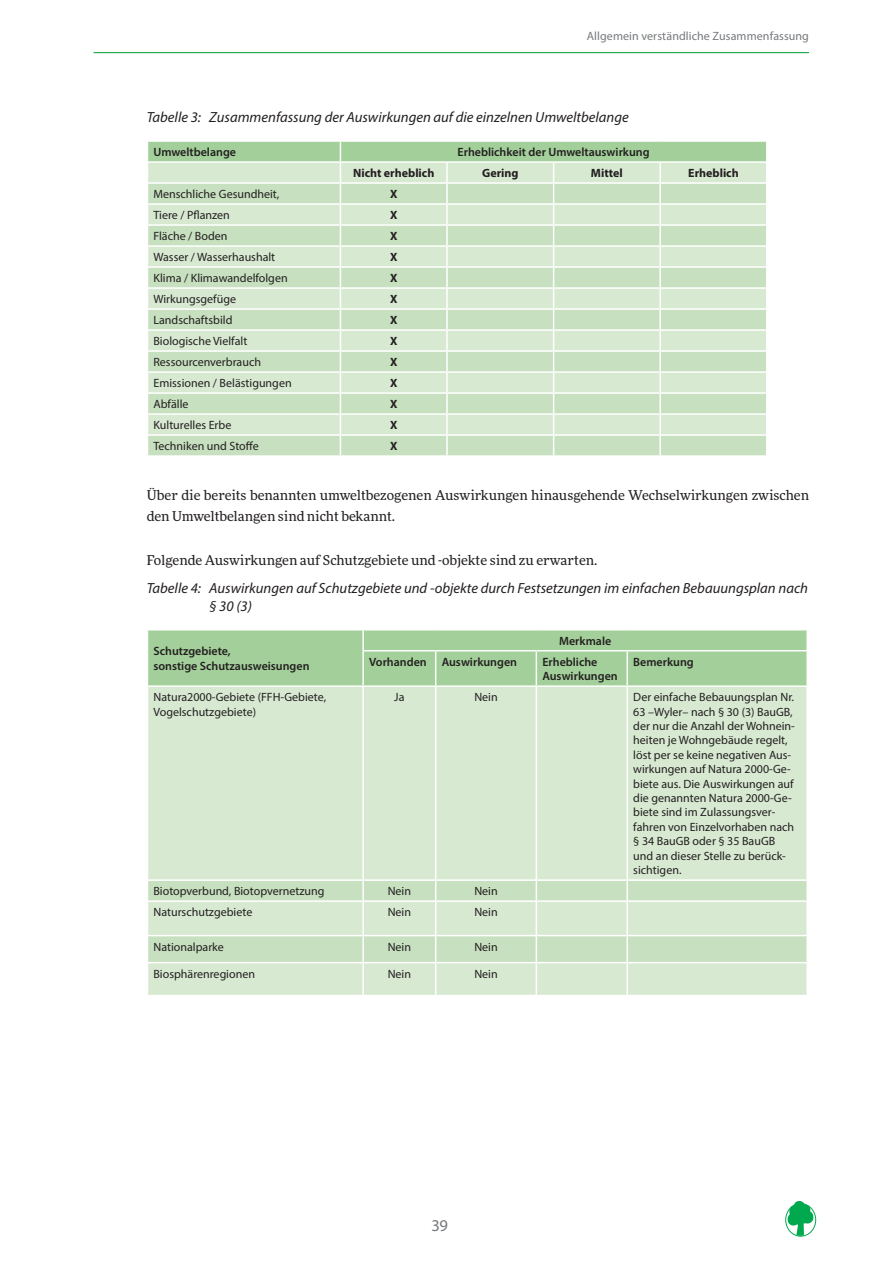
<style>
.page{position:relative;width:893px;height:1263px;background:#fff}
.page>*{position:absolute;margin:0;border:0;box-sizing:border-box;transform-origin:0 0}
.t1{font:16.5px "Myriad Pro";color:#76787b}
.t2{font:italic 14.7px/17.7px "Myriad Pro";color:#231f20}
.Fließtext{font:13.5px/21.6px "More Pro";color:#231f20}
.Tabellentext{font:12px/14.4px "Myriad Pro";color:#231f20}
.Tabellentext-2{font:600 12px/14.4px "Myriad Pro";color:#231f20}
.Tabellentext-3{font:700 12px "Myriad Pro";color:#231f20}
.t3{font:12px "Myriad Pro";letter-spacing:.005em;color:#76787b}
</style>
<div class="page">
<hr style="left:94px;top:52px;width:715px;height:1px;background:#009c33">
<svg style="left:788px;top:1201px;width:25px;height:35px"></svg>
<div style="left:785px;top:1203px;width:31px;height:33px;border:1px solid #00a84e;border-radius:50%"></div>
<svg style="left:147px;top:141px;width:620px;height:314px;background:#d0e5c9"></svg>
<hr style="left:147px;top:161px;width:193px;height:2px;background:#fff">
<hr style="left:340px;top:161px;width:107px;height:2px;background:#fff">
<hr style="left:447px;top:161px;width:107px;height:2px;background:#fff">
<hr style="left:554px;top:161px;width:106px;height:2px;background:#fff">
<hr style="left:660px;top:161px;width:107px;height:2px;background:#fff">
<div style="left:148px;top:687px;width:658px;height:308px;background:#d8e9d2"></div>
<svg style="left:148px;top:881px;width:658px;height:81px;background:#cee4c7"></svg>
<hr style="left:362px;top:687px;width:2px;height:192px;background:#fff">
<hr style="left:435px;top:687px;width:1px;height:192px;background:#fff">
<hr style="left:536px;top:687px;width:1px;height:192px;background:#fff">
<hr style="left:626px;top:687px;width:2px;height:192px;background:#fff">
<hr style="left:147px;top:879px;width:216px;height:2px;background:#fff">
<hr style="left:363px;top:879px;width:73px;height:2px;background:#fff">
<svg style="left:362px;top:881px;width:2px;height:19px"></svg>
<hr style="left:436px;top:879px;width:100px;height:2px;background:#fff">
<svg style="left:435px;top:881px;width:1px;height:19px"></svg>
<hr style="left:536px;top:879px;width:91px;height:2px;background:#fff">
<svg style="left:536px;top:881px;width:1px;height:19px"></svg>
<hr style="left:627px;top:879px;width:181px;height:2px;background:#fff">
<svg style="left:626px;top:881px;width:2px;height:19px"></svg>
<svg style="left:806px;top:881px;width:1px;height:19px"></svg>
<hr style="left:147px;top:900px;width:216px;height:2px;background:#fff">
<hr style="left:363px;top:900px;width:73px;height:2px;background:#fff">
<hr style="left:362px;top:902px;width:2px;height:33px;background:#fff">
<hr style="left:436px;top:900px;width:100px;height:2px;background:#fff">
<hr style="left:435px;top:902px;width:1px;height:33px;background:#fff">
<hr style="left:536px;top:900px;width:91px;height:2px;background:#fff">
<hr style="left:536px;top:902px;width:1px;height:33px;background:#fff">
<hr style="left:627px;top:900px;width:181px;height:2px;background:#fff">
<hr style="left:626px;top:902px;width:2px;height:33px;background:#fff">
<hr style="left:147px;top:935px;width:216px;height:1px;background:#fff">
<hr style="left:363px;top:935px;width:73px;height:1px;background:#fff">
<hr style="left:362px;top:936px;width:2px;height:26px;background:#fff">
<hr style="left:436px;top:935px;width:100px;height:1px;background:#fff">
<svg style="left:435px;top:936px;width:1px;height:26px"></svg>
<hr style="left:536px;top:935px;width:91px;height:1px;background:#fff">
<svg style="left:536px;top:936px;width:1px;height:26px"></svg>
<hr style="left:627px;top:935px;width:181px;height:1px;background:#fff">
<hr style="left:626px;top:936px;width:2px;height:26px;background:#fff">
<hr style="left:147px;top:962px;width:216px;height:1px;background:#fff">
<hr style="left:363px;top:962px;width:73px;height:1px;background:#fff">
<hr style="left:362px;top:963px;width:2px;height:32px;background:#fff">
<hr style="left:436px;top:962px;width:100px;height:1px;background:#fff">
<hr style="left:435px;top:963px;width:1px;height:32px;background:#fff">
<hr style="left:536px;top:962px;width:91px;height:1px;background:#fff">
<hr style="left:536px;top:963px;width:1px;height:32px;background:#fff">
<hr style="left:627px;top:962px;width:181px;height:1px;background:#fff">
<hr style="left:626px;top:963px;width:2px;height:32px;background:#fff">
<div style="left:147px;top:630px;width:659px;height:55px;background:#a3cf9a"></div>
<hr style="left:362px;top:630px;width:2px;height:20px;background:#fff">
<hr style="left:147px;top:651px;width:1px;height:34px;background:#fff">
<hr style="left:362px;top:650px;width:74px;height:1px;background:#fff">
<hr style="left:362px;top:651px;width:2px;height:34px;background:#fff">
<hr style="left:436px;top:650px;width:100px;height:1px;background:#fff">
<hr style="left:435px;top:651px;width:1px;height:34px;background:#fff">
<hr style="left:536px;top:650px;width:91px;height:1px;background:#fff">
<hr style="left:536px;top:651px;width:1px;height:34px;background:#fff">
<hr style="left:627px;top:650px;width:181px;height:1px;background:#fff">
<hr style="left:626px;top:651px;width:2px;height:34px;background:#fff">
<p class="t3" style="left:587px;top:28px;width:224px">Allgemein verständliche Zusammenfassung</p>
<p class="t2" style="left:147px;top:108px;width:484px">Tabelle 3: Zusammenfassung der Auswirkungen auf die einzelnen Umweltbelange</p>
<p class="Tabellentext-2" style="left:153px;top:144px;width:84px">Umweltbelange</p>
<p class="Tabellentext-2" style="left:458px;top:144px;width:194px">Erheblichkeit der Umweltauswirkung</p>
<p class="Tabellentext-3" style="left:353px;top:165px;width:83px">Nicht erheblich</p>
<p class="Tabellentext-3" style="left:482px;top:165px;width:38px">Gering</p>
<p class="Tabellentext-3" style="left:591px;top:165px;width:33px">Mittel</p>
<p class="Tabellentext-3" style="left:688px;top:165px;width:52px">Erheblich</p>
<p class="Tabellentext" style="left:153px;top:187px;width:127px">Menschliche Gesundheit,</p>
<p class="Tabellentext-3" style="left:390px;top:186px;width:9px">X</p>
<p class="Tabellentext" style="left:153px;top:208px;width:78px">Tiere / Pflanzen</p>
<p class="Tabellentext-3" style="left:390px;top:207px;width:9px">X</p>
<p class="Tabellentext" style="left:153px;top:229px;width:76px">Fläche / Boden</p>
<p class="Tabellentext-3" style="left:390px;top:228px;width:9px">X</p>
<p class="Tabellentext" style="left:153px;top:250px;width:123px">Wasser / Wasserhaushalt</p>
<p class="Tabellentext-3" style="left:390px;top:249px;width:9px">X</p>
<p class="Tabellentext" style="left:153px;top:271px;width:136px">Klima / Klimawandelfolgen</p>
<p class="Tabellentext-3" style="left:390px;top:270px;width:9px">X</p>
<p class="Tabellentext" style="left:153px;top:292px;width:84px">Wirkungsgefüge</p>
<p class="Tabellentext-3" style="left:390px;top:291px;width:9px">X</p>
<p class="Tabellentext" style="left:153px;top:313px;width:81px">Landschaftsbild</p>
<p class="Tabellentext-3" style="left:390px;top:312px;width:9px">X</p>
<p class="Tabellentext" style="left:153px;top:334px;width:95px">Biologische Vielfalt</p>
<p class="Tabellentext-3" style="left:390px;top:333px;width:9px">X</p>
<p class="Tabellentext" style="left:153px;top:355px;width:109px">Ressourcenverbrauch</p>
<p class="Tabellentext-3" style="left:390px;top:354px;width:9px">X</p>
<p class="Tabellentext" style="left:153px;top:376px;width:140px">Emissionen / Belästigungen</p>
<p class="Tabellentext-3" style="left:390px;top:375px;width:9px">X</p>
<p class="Tabellentext" style="left:153px;top:397px;width:37px">Abfälle</p>
<p class="Tabellentext-3" style="left:390px;top:396px;width:9px">X</p>
<p class="Tabellentext" style="left:153px;top:418px;width:79px">Kulturelles Erbe</p>
<p class="Tabellentext-3" style="left:390px;top:417px;width:9px">X</p>
<p class="Tabellentext" style="left:153px;top:439px;width:107px">Techniken und Stoffe</p>
<p class="Tabellentext-3" style="left:390px;top:438px;width:9px">X</p>
<p class="Fließtext" style="left:147px;top:483px;width:664px">Über die bereits benannten umweltbezogenen Auswirkungen hinausgehende Wechselwirkungen zwischen den Umweltbelangen sind nicht bekannt.</p>
<p class="Fließtext" style="left:147px;top:548px;width:452px">Folgende Auswirkungen auf Schutzgebiete und -objekte sind zu erwarten.</p>
<p class="t2" style="left:209px;top:579px;width:600px;text-indent:-63px">Tabelle 4: Auswirkungen auf Schutzgebiete und -objekte durch Festsetzungen im einfachen Bebauungsplan nach § 30 (3)</p>
<p class="Tabellentext-2" style="left:153px;top:644px;width:158px">Schutzgebiete,<br>sonstige Schutzausweisungen</p>
<p class="Tabellentext-2" style="left:559px;top:633px;width:54px">Merkmale</p>
<p class="Tabellentext-2" style="left:369px;top:654px;width:59px">Vorhanden</p>
<p class="Tabellentext-2" style="left:442px;top:654px;width:77px">Auswirkungen</p>
<p class="Tabellentext-2" style="left:542px;top:654px;width:77px">Erhebliche<br>Auswirkungen</p>
<p class="Tabellentext-2" style="left:633px;top:654px;width:62px">Bemerkung</p>
<p class="Tabellentext" style="left:153px;top:690px;width:174px">Natura2000-Gebiete (FFH-Gebiete,<br>Vogelschutzgebiete)</p>
<p class="Tabellentext" style="left:394px;top:690px;width:12px">Ja</p>
<p class="Tabellentext" style="left:474px;top:690px;width:25px">Nein</p>
<p class="Tabellentext" style="left:633px;top:690px;width:163px">Der einfache Bebauungsplan Nr.<br>63 –Wyler– nach § 30 (3) BauGB, der nur die Anzahl der Wohnein&shy;heiten je Wohngebäude regelt, löst per se keine negativen Aus&shy;wirkungen auf Natura 2000-Ge&shy;biete aus. Die Auswirkungen auf die genannten Natura 2000-Ge&shy;biete sind im Zulassungsver&shy;fahren von Einzelvorhaben nach § 34 BauGB oder § 35 BauGB und an dieser Stelle zu berück&shy;sichtigen.</p>
<p class="Tabellentext" style="left:153px;top:884px;width:173px">Biotopverbund, Biotopvernetzung</p>
<p class="Tabellentext" style="left:388px;top:884px;width:25px">Nein</p>
<p class="Tabellentext" style="left:474px;top:884px;width:25px">Nein</p>
<p class="Tabellentext" style="left:153px;top:905px;width:100px">Naturschutzgebiete</p>
<p class="Tabellentext" style="left:388px;top:905px;width:25px">Nein</p>
<p class="Tabellentext" style="left:474px;top:905px;width:25px">Nein</p>
<p class="Tabellentext" style="left:153px;top:939px;width:72px">Nationalparke</p>
<p class="Tabellentext" style="left:388px;top:939px;width:25px">Nein</p>
<p class="Tabellentext" style="left:474px;top:939px;width:25px">Nein</p>
<p class="Tabellentext" style="left:153px;top:966px;width:103px">Biosphärenregionen</p>
<p class="Tabellentext" style="left:388px;top:966px;width:25px">Nein</p>
<p class="Tabellentext" style="left:474px;top:966px;width:25px">Nein</p>
<h1 class="t1" style="left:432px;top:1215px;width:18px">39</h1>
</div>
